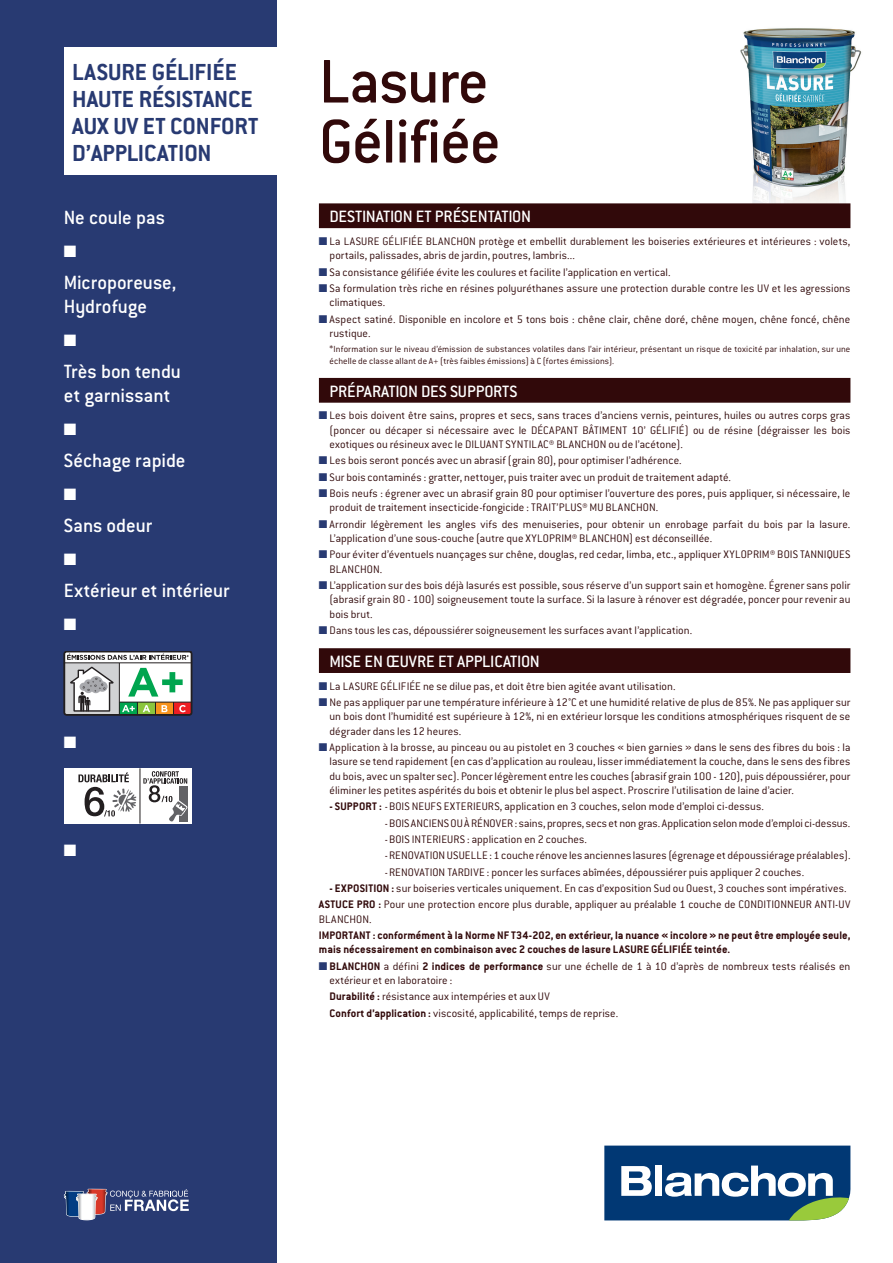
<style>
.page{position:relative;width:893px;height:1263px;background:#fff}
.page>*{position:absolute;margin:0;border:0;box-sizing:border-box;transform-origin:0 0}
.t1{font:500 67.5px/60px "Conduit ITC";letter-spacing:-.02em;color:#31090a}
.t2{font:700 25.5px/27px "Conduit ITC";color:#283a72}
.t3{font:500 21px/24px "Conduit ITC";letter-spacing:-.005em;color:#fff}
.t4{font:500 18px "Conduit ITC";letter-spacing:-.01em;color:#fff}
.t5{font:16.5px "Zapf Dingbats ITC";color:#fff}
.t6{font:300 12px/14.2px "Conduit ITC";letter-spacing:.005em;color:#31090a}
.t7{font:700 12px/14.2px "Conduit ITC";letter-spacing:.005em;color:#31090a}
.t8{font:300 9.75px/11.2px "Conduit ITC";letter-spacing:.01em;color:#31090a}
.s1{color:#283a72}
.s2{font-weight:700}
</style>
<div class="page">
<img style="left:740px;top:28px;width:122px;height:198px">
<div style="left:0;top:0;width:276px;height:1263px;background:#283a72"></div>
<div style="left:319px;top:203px;width:531px;height:25px;background:#31090a"></div>
<div style="left:319px;top:378px;width:531px;height:25px;background:#31090a"></div>
<div style="left:319px;top:648px;width:531px;height:25px;background:#31090a"></div>
<div style="left:64px;top:47px;width:217px;height:127px;background:#fff"></div>
<svg style="left:604px;top:1145px;width:246px;height:75px"></svg>
<svg style="left:64px;top:651px;width:128px;height:64px;background:#b4bdb2"></svg>
<hr style="left:119px;top:702px;width:73px;height:1px;background:#231f20">
<div style="left:64px;top:768px;width:127px;height:55px;background:#fff"></div>
<svg style="left:143px;top:771px;width:45px;height:51px"></svg>
<svg style="left:78px;top:772px;width:58px;height:44px"></svg>
<hr style="left:140px;top:768px;width:1px;height:55px;background:#231f20">
<svg style="left:63px;top:1188px;width:126px;height:33px"></svg>
<h2 class="t2" style="left:72px;top:58px;width:188px">LASURE GÉLIFIÉE<br>HAUTE RÉSISTANCE<br>AUX UV ET CONFORT<br>D’APPLICATION</h2>
<h3 class="t3" style="left:64px;top:206px;width:103px">Ne coule pas</h3>
<h3 class="t5" style="left:64px;top:243px;width:14px">■</h3>
<h3 class="t3" style="left:64px;top:271px;width:114px">Microporeuse,<br>Hydrofuge</h3>
<h3 class="t5" style="left:64px;top:332px;width:14px">■</h3>
<h3 class="t3" style="left:64px;top:360px;width:119px">Très bon tendu et garnissant</h3>
<h3 class="t5" style="left:64px;top:421px;width:14px">■</h3>
<h3 class="t3" style="left:64px;top:449px;width:123px">Séchage rapide</h3>
<h3 class="t5" style="left:64px;top:486px;width:14px">■</h3>
<h3 class="t3" style="left:64px;top:514px;width:90px">Sans odeur</h3>
<h3 class="t5" style="left:64px;top:551px;width:14px">■</h3>
<h3 class="t3" style="left:64px;top:579px;width:167px">Extérieur et intérieur</h3>
<h3 class="t5" style="left:64px;top:616px;width:14px">■</h3>
<h3 class="t5" style="left:64px;top:734px;width:14px">■</h3>
<h3 class="t5" style="left:64px;top:842px;width:14px">■</h3>
<h1 class="t1" style="left:319px;top:51px;width:183px">Lasure<br>Gélifiée</h1>
<h3 class="t4" style="left:330px;top:206px;width:203px">DESTINATION ET PRÉSENTATION</h3>
<p class="t6" style="left:330px;top:234px;width:522px;text-indent:-11px"><span class="s1">■</span> La LASURE GÉLIFIÉE BLANCHON protège et embellit durablement les boiseries extérieures et intérieures : volets, portails, palissades, abris de jardin, poutres, lambris...</p>
<p class="t6" style="left:319px;top:265px;width:353px"><span class="s1">■</span> Sa consistance gélifiée évite les coulures et facilite l’application en vertical.</p>
<p class="t6" style="left:330px;top:281px;width:522px;text-indent:-11px"><span class="s1">■</span> Sa formulation très riche en résines polyuréthanes assure une protection durable contre les UV et les agressions climatiques.</p>
<p class="t6" style="left:330px;top:312px;width:522px;text-indent:-11px"><span class="s1">■</span> Aspect satiné. Disponible en incolore et 5 tons bois : chêne clair, chêne doré, chêne moyen, chêne foncé, chêne rustique.</p>
<p class="t8" style="left:330px;top:344px;width:522px">*Information sur le niveau d’émission de substances volatiles dans l’air intérieur, présentant un risque de toxicité par inhalation, sur une échelle de classe allant de A+ (très faibles émissions) à C (fortes émissions).</p>
<h3 class="t4" style="left:330px;top:381px;width:189px">PRÉPARATION DES SUPPORTS</h3>
<p class="t6" style="left:330px;top:409px;width:522px;text-align:justify;text-indent:-11px"><span class="s1">■</span> Les bois doivent être sains, propres et secs, sans traces d’anciens vernis, peintures, huiles ou autres corps gras (poncer ou décaper si nécessaire avec le DÉCAPANT BÂTIMENT 10’ GÉLIFIÉ) ou de résine (dégraisser les bois exotiques ou résineux avec le DILUANT SYNTILAC® BLANCHON ou de l’acétone).</p>
<p class="t6" style="left:319px;top:453px;width:364px"><span class="s1">■</span> Les bois seront poncés avec un abrasif (grain 80), pour optimiser l’adhérence.</p>
<p class="t6" style="left:319px;top:470px;width:414px"><span class="s1">■</span> Sur bois contaminés : gratter, nettoyer, puis traiter avec un produit de traitement adapté.</p>
<p class="t6" style="left:330px;top:486px;width:522px;text-indent:-11px"><span class="s1">■</span> Bois neufs : égrener avec un abrasif grain 80 pour optimiser l’ouverture des pores, puis appliquer, si nécessaire, le produit de traitement insecticide-fongicide : TRAIT’PLUS® MU BLANCHON.</p>
<p class="t6" style="left:330px;top:517px;width:522px;text-indent:-11px"><span class="s1">■</span> Arrondir légèrement les angles vifs des menuiseries, pour obtenir un enrobage parfait du bois par la lasure.<br>L’application d’une sous-couche (autre que XYLOPRIM® BLANCHON) est déconseillée.</p>
<p class="t6" style="left:330px;top:547px;width:522px;text-indent:-11px"><span class="s1">■</span> Pour éviter d’éventuels nuançages sur chêne, douglas, red cedar, limba, etc., appliquer XYLOPRIM® BOIS TANNIQUES<br>BLANCHON.</p>
<p class="t6" style="left:330px;top:578px;width:522px;text-align:justify;text-indent:-11px"><span class="s1">■</span> L’application sur des bois déjà lasurés est possible, sous réserve d’un support sain et homogène. Égrener sans polir (abrasif grain 80 - 100) soigneusement toute la surface. Si la lasure à rénover est dégradée, poncer pour revenir au bois brut.</p>
<p class="t6" style="left:319px;top:623px;width:375px"><span class="s1">■</span> Dans tous les cas, dépoussiérer soigneusement les surfaces avant l’application.</p>
<h3 class="t4" style="left:330px;top:651px;width:212px">MISE EN ŒUVRE ET APPLICATION</h3>
<p class="t6" style="left:319px;top:679px;width:358px"><span class="s1">■</span> La LASURE GÉLIFIÉE ne se dilue pas, et doit être bien agitée avant utilisation.</p>
<p class="t6" style="left:330px;top:695px;width:522px;text-align:justify;text-indent:-11px"><span class="s1">■</span> Ne pas appliquer par une température inférieure à 12°C et une humidité relative de plus de 85%. Ne pas appliquer sur un bois dont l’humidité est supérieure à 12%, ni en extérieur lorsque les conditions atmosphériques risquent de se dégrader dans les 12 heures.</p>
<p class="t6" style="left:330px;top:740px;width:522px;text-align:justify;text-indent:-11px"><span class="s1">■</span> Application à la brosse, au pinceau ou au pistolet en 3 couches « bien garnies » dans le sens des fibres du bois : la lasure se tend rapidement (en cas d’application au rouleau, lisser immédiatement la couche, dans le sens des fibres du bois, avec un spalter sec). Poncer légèrement entre les couches (abrasif grain 100 - 120), puis dépoussiérer, pour éliminer les petites aspérités du bois et obtenir le plus bel aspect. Proscrire l’utilisation de laine d’acier.</p>
<p class="t6" style="left:385px;top:798px;width:467px;line-height:16.4px;text-indent:-55px"><span class="s2">- SUPPORT :</span> -BOIS NEUFS EXTERIEURS, application en 3 couches, selon mode d’emploi ci-dessus.<br>-BOIS ANCIENS OU À RÉNOVER : sains, propres, secs et non gras. Application selon mode d’emploi ci-dessus. -BOIS INTERIEURS : application en 2 couches.<br>-RENOVATION USUELLE : 1 couche rénove les anciennes lasures (égrenage et dépoussiérage préalables). -RENOVATION TARDIVE : poncer les surfaces abîmées, dépoussiérer puis appliquer 2 couches.</p>
<p class="t6" style="left:319px;top:880px;width:533px;line-height:16.4px;text-align:center"><span class="s2">- EXPOSITION :</span> sur boiseries verticales uniquement. En cas d’exposition Sud ou Ouest, 3 couches sont impératives.<br><span class="s2">ASTUCE PRO :</span> Pour une protection encore plus durable, appliquer au préalable 1 couche de CONDITIONNEUR ANTI-UV</p>
<p class="t6" style="left:319px;top:912px;width:54px">BLANCHON.</p>
<p class="t7" style="left:319px;top:928px;width:533px">IMPORTANT : conformément à la Norme NF T34-202, en extérieur, la nuance « incolore » ne peut être employée seule, mais nécessairement en combinaison avec 2 couches de lasure LASURE GÉLIFIÉE teintée.</p>
<p class="t6" style="left:330px;top:959px;width:522px;text-indent:-11px"><span class="s1">■</span> <span class="s2">BLANCHON</span> a défini <span class="s2">2 indices de performance</span> sur une échelle de 1 à 10 d’après de nombreux tests réalisés en extérieur et en laboratoire :</p>
<p class="t6" style="left:330px;top:988px;width:290px;line-height:16.4px"><span class="s2">Durabilité :</span> résistance aux intempéries et aux UV<br><span class="s2">Confort d’application :</span> viscosité, applicabilité, temps de reprise.</p>
</div>
